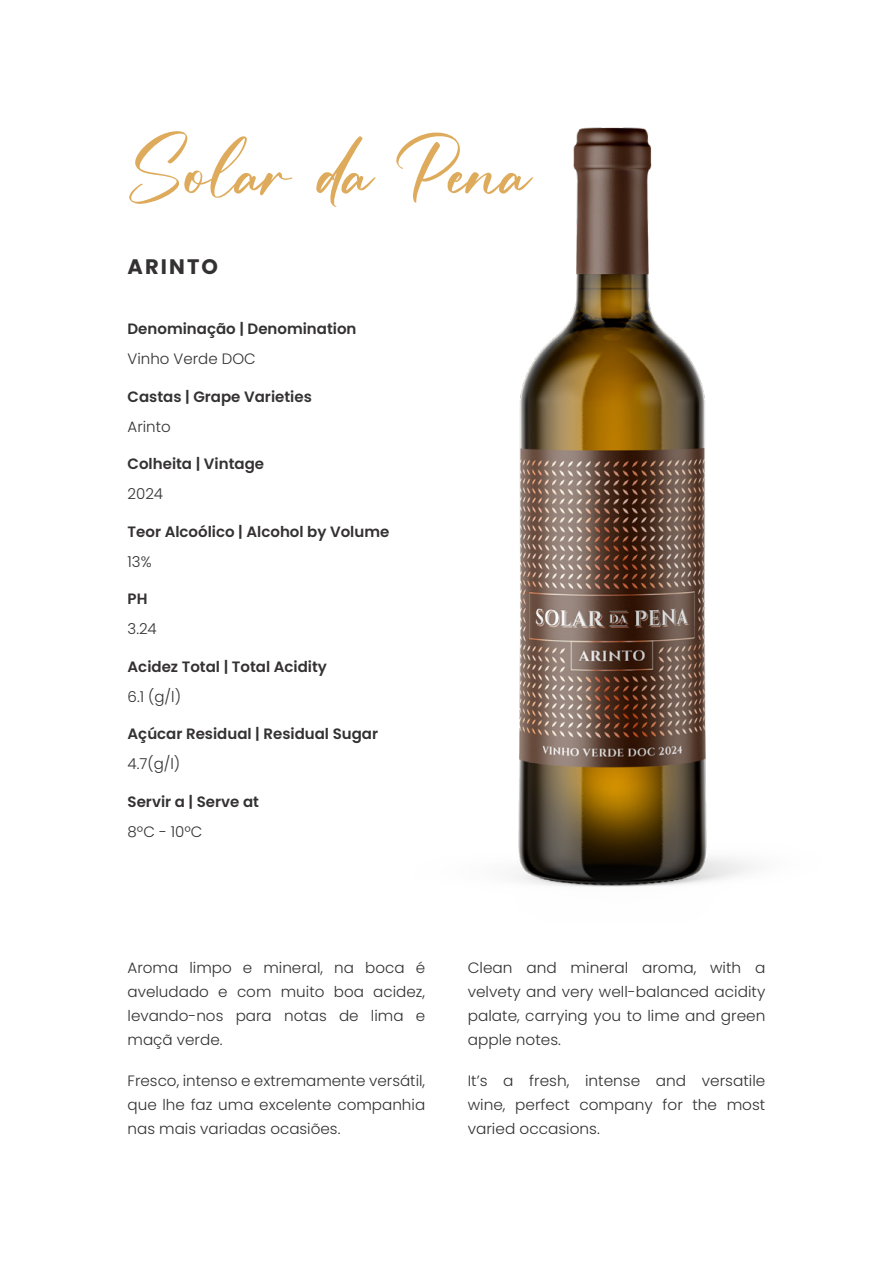
<style>
.page{position:relative;width:893px;height:1263px;background:#fff}
.page>*{position:absolute;margin:0;border:0;box-sizing:border-box;transform-origin:0 0}
.t1{font:81px "Massillo";color:#deab5c}
.t2{font:700 21px "Poppins";letter-spacing:.1em;color:#333132}
.t3{font:300 15px/24px "Poppins";color:#333132;text-align:justify}
.t4{font:600 15px "Poppins";color:#333132}
</style>
<div class="page">
<img style="left:516px;top:127px;width:238px;height:760px">
<h1 class="t1" style="left:128px;top:119px;width:397px">Solar da Pena</h1>
<h2 class="t2" style="left:128px;top:254px;width:92px">ARINTO</h2>
<p class="t4" style="left:128px;top:320px;width:230px">Denominação | Denomination</p>
<p class="t3" style="left:128px;top:347px;width:130px">Vinho Verde DOC</p>
<p class="t4" style="left:128px;top:388px;width:186px">Castas | Grape Varieties</p>
<p class="t3" style="left:128px;top:414px;width:45px">Arinto</p>
<p class="t4" style="left:128px;top:455px;width:138px">Colheita | Vintage</p>
<p class="t3" style="left:128px;top:482px;width:37px">2024</p>
<p class="t4" style="left:128px;top:523px;width:263px">Teor Alcoólico | Alcohol by Volume</p>
<p class="t3" style="left:128px;top:549px;width:26px">13%</p>
<p class="t4" style="left:128px;top:590px;width:21px">PH</p>
<p class="t3" style="left:128px;top:617px;width:31px">3.24</p>
<p class="t4" style="left:128px;top:658px;width:201px">Acidez Total | Total Acidity</p>
<p class="t3" style="left:128px;top:684px;width:55px">6.1 (g/l)</p>
<p class="t4" style="left:128px;top:725px;width:252px">Açúcar Residual | Residual Sugar</p>
<p class="t3" style="left:128px;top:752px;width:54px">4.7(g/l)</p>
<p class="t4" style="left:128px;top:793px;width:133px">Servir a | Serve at</p>
<p class="t3" style="left:128px;top:819px;width:76px">8ºC - 10ºC</p>
<p class="t3" style="left:128px;top:956px;width:299px">Aroma limpo e mineral, na boca é aveludado e com muito boa acidez, levando-nos para notas de lima e maçã verde.</p>
<p class="t3" style="left:128px;top:1069px;width:299px">Fresco, intenso e extremamente versátil, que lhe faz uma excelente companhia nas mais variadas ocasiões.</p>
<p class="t3" style="left:468px;top:956px;width:299px">Clean and mineral aroma, with a velvety and very well-balanced acidity palate, carrying you to lime and green apple notes.</p>
<p class="t3" style="left:468px;top:1069px;width:299px">It’s a fresh, intense and versatile wine, perfect company for the most varied occasions.</p>
</div>
